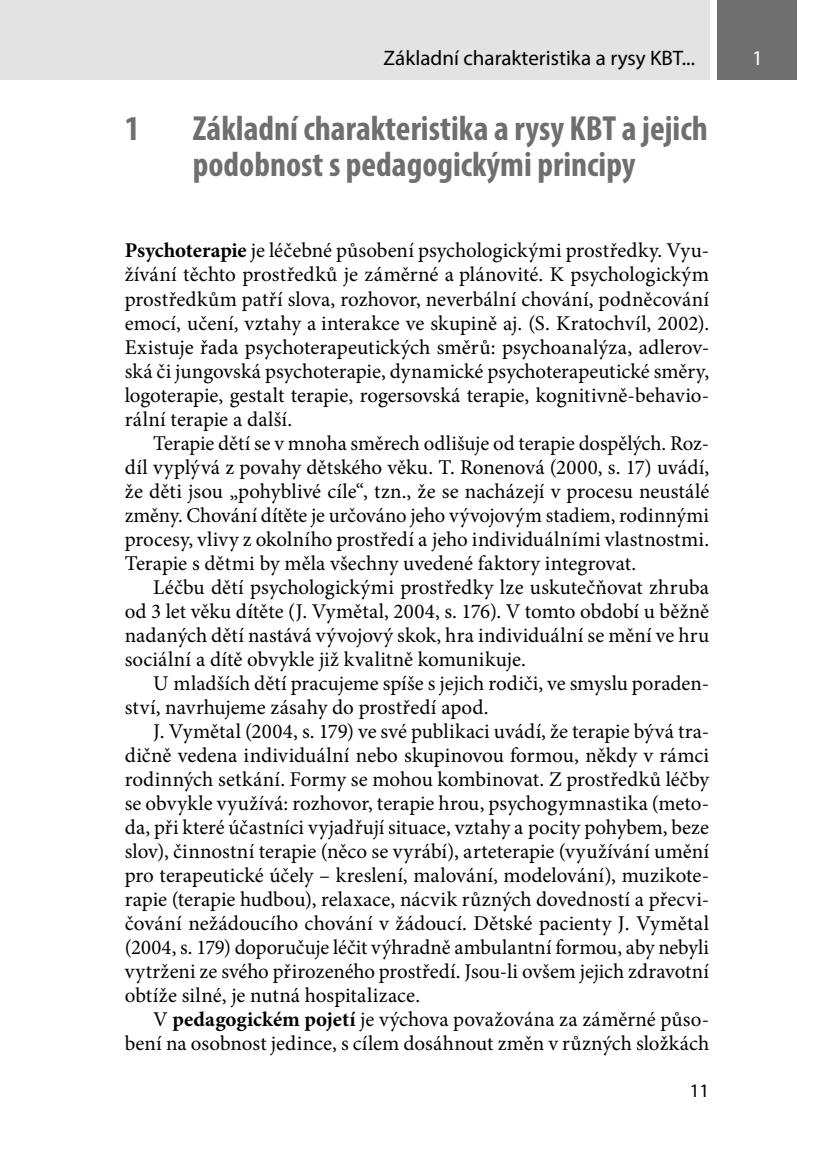
<style>
.page{position:relative;width:817px;height:1174px;background:#fff}
.page>*{position:absolute;margin:0;border:0;box-sizing:border-box;transform-origin:0 0}
._1_nadpis_kapitola{font:700 condensed 35px/36px "Myriad Pro";color:#706f6f}
.text{font:21px/24px "Minion Pro";color:#000;text-align:justify}
.text_1__odstavec{font:21px/24px "Minion Pro";color:#000;text-align:justify}
.t1{font:21px "Myriad Pro";color:#000}
.t2{font:21px "Myriad Pro";color:#fff}
._14__Stranova_cislic{font:19px "Myriad Pro";color:#000}
.s1{font-weight:700}
</style>
<div class="page">
<div style="left:0;top:0;width:709px;height:79px;background:#e3e3e3"></div>
<div style="left:717px;top:0;width:80px;height:79px;background:#706f6f"></div>
<p class="t1" style="left:383px;top:45px;width:313px">Základní charakteristika a rysy KBT...</p>
<p class="t2" style="left:751px;top:45px;width:12px">1</p>
<p class="_1_nadpis_kapitola" style="left:125px;top:109px;width:16px">1</p>
<p class="_1_nadpis_kapitola" style="left:193px;top:109px;width:516px">Základní charakteristika a rysy KBT a jejich podobnost s pedagogickými principy</p>
<p class="text_1__odstavec" style="left:125px;top:239px;width:585px"><span class="s1">Psychoterapie</span> je léčebné působení psychologickými prostředky. Vyu&shy;žívání těchto prostředků je záměrné a plánovité. K psychologickým prostředkům patří slova, rozhovor, neverbální chování, podněcování emocí, učení, vztahy a interakce ve skupině aj. (S. Kratochvíl, 2002).<br>Existuje řada psychoterapeutických směrů: psychoanalýza, adlerov&shy;ská či jungovská psychoterapie, dynamické psychoterapeutické směry, logoterapie, gestalt terapie, rogersovská terapie, kognitivně-behavio&shy;rální terapie a další.</p>
<p class="text" style="left:125px;top:431px;width:586px;text-indent:28px">Terapie dětí se v mnoha směrech odlišuje od terapie dospělých. Roz&shy;díl vyplývá z povahy dětského věku. T. Ronenová (2000, s. 17) uvádí, že děti jsou „pohyblivé cíle“, tzn., že se nacházejí v procesu neustálé změny. Chování dítěte je určováno jeho vývojovým stadiem, rodinnými procesy, vlivy z okolního prostředí a jeho individuálními vlastnostmi.<br>Terapie s dětmi by měla všechny uvedené faktory integrovat.</p>
<p class="text" style="left:125px;top:575px;width:586px;text-indent:28px">Léčbu dětí psychologickými prostředky lze uskutečňovat zhruba od 3 let věku dítěte (J. Vymětal, 2004, s. 176). V tomto období u běžně nadaných dětí nastává vývojový skok, hra individuální se mění ve hru sociální a dítě obvykle již kvalitně komunikuje.</p>
<p class="text" style="left:125px;top:671px;width:585px;text-indent:28px">U mladších dětí pracujeme spíše s jejich rodiči, ve smyslu poraden&shy;ství, navrhujeme zásahy do prostředí apod.</p>
<p class="text" style="left:125px;top:719px;width:586px;text-indent:28px">J. Vymětal (2004, s. 179) ve své publikaci uvádí, že terapie bývá tra&shy;dičně vedena individuální nebo skupinovou formou, někdy v rámci rodinných setkání. Formy se mohou kombinovat. Z prostředků léčby se obvykle využívá: rozhovor, terapie hrou, psychogymnastika (meto&shy;da, při které účastníci vyjadřují situace, vztahy a pocity pohybem, beze slov), činnostní terapie (něco se vyrábí), arteterapie (využívání umění pro terapeutické účely – kreslení, malování, modelování), muzikote&shy;rapie (terapie hudbou), relaxace, nácvik různých dovedností a přecvi&shy;čování nežádoucího chování v žádoucí. Dětské pacienty J. Vymětal (2004, s. 179) doporučuje léčit výhradně ambulantní formou, aby nebyli vytrženi ze svého přirozeného prostředí. Jsou-li ovšem jejich zdravotní obtíže silné, je nutná hospitalizace.</p>
<p class="text" style="left:125px;top:1007px;width:585px;text-align:right">V <span class="s1">pedagogickém pojetí</span> je výchova považována za záměrné půso&shy;bení na osobnost jedince, s cílem dosáhnout změn v různých složkách</p>
<p class="_14__Stranova_cislic" style="left:689px;top:1078px;width:21px">11</p>
</div>
